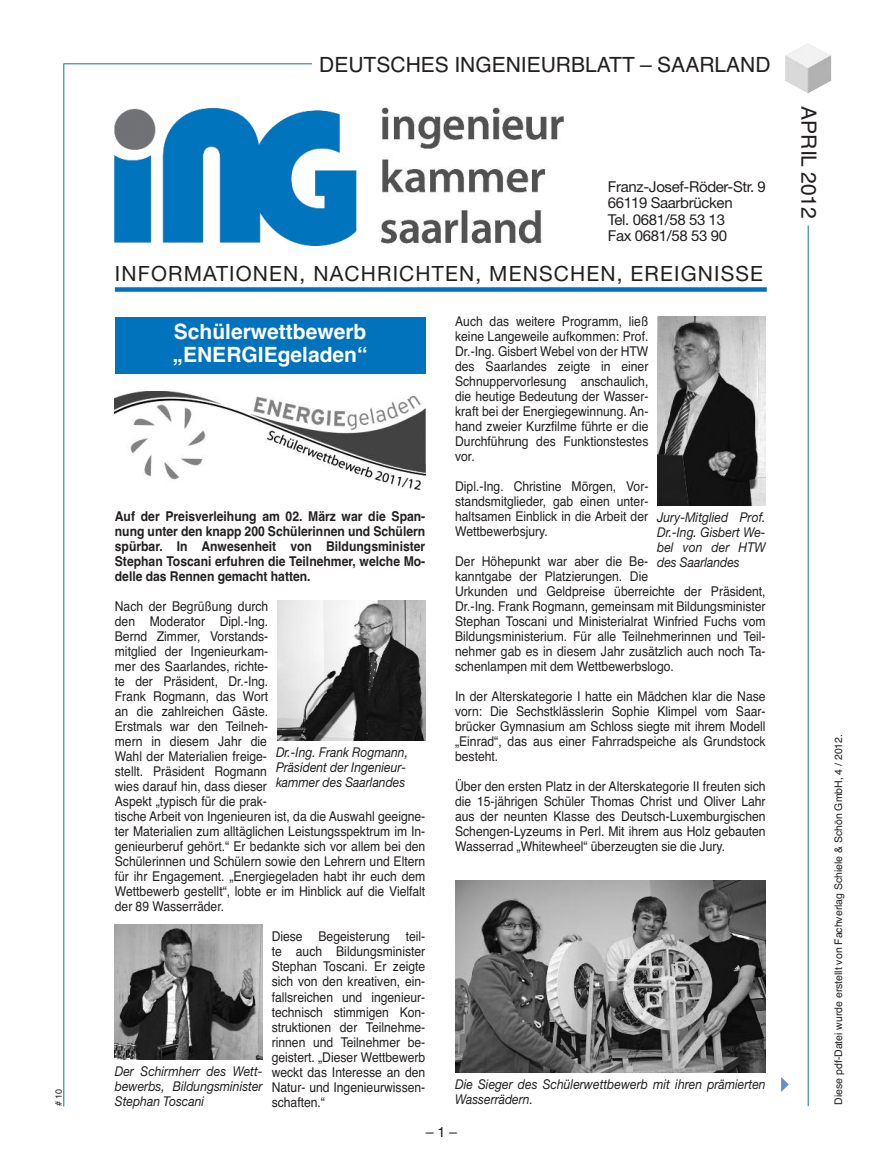
<style>
.page{position:relative;width:872px;height:1170px;background:#fff}
.page>*{position:absolute;margin:0;border:0;box-sizing:border-box;transform-origin:0 0}
.t1{font:21px "Helvetica Neue";letter-spacing:.055em;color:#231f20}
.t2{font:21px "Helvetica";color:#231f20}
.t3{font:700 21px/22.5px "Helvetica";color:#fff}
.t4{font:15px/16.5px "Helvetica Neue";letter-spacing:-.02em;color:#231f20}
.t5{font:14.25px "Helvetica";color:#231f20}
.t6{font:13.5px/15px "Helvetica";color:#231f20;text-align:justify;scale:.9 1}
.t7{font:italic 13.5px/15px "Helvetica Neue";color:#231f20;scale:.9 1}
.t8{font:700 13.5px/15px "Helvetica";color:#231f20;text-align:justify;scale:.9 1}
.t9{font:10.5px "Helvetica";color:#231f20}
.t10{font:9px "Helvetica";color:#231f20}
</style>
<div class="page">
<hr style="left:63px;top:64px;width:1px;height:1042px;background:#0073bc">
<hr style="left:807px;top:225px;width:1px;height:881px;background:#0073bc">
<hr style="left:64px;top:63px;width:267px;height:1px;background:#0073bc">
<img style="left:785px;top:43px;width:46px;height:50px">
<div style="left:313px;top:55px;width:459px;height:30px;background:#fff"></div>
<div style="left:115px;top:287px;width:651px;height:5px;background:#0073bc"></div>
<svg style="left:781px;top:1077px;width:7px;height:14px"></svg>
<img style="left:380px;top:107px;width:185px;height:138px">
<div style="left:115px;top:316px;width:310px;height:57px;background:#0073bc"></div>
<img style="left:113px;top:108px;width:244px;height:138px">
<img style="left:277px;top:600px;width:148px;height:140px">
<img style="left:455px;top:880px;width:310px;height:192px">
<img style="left:115px;top:924px;width:148px;height:135px">
<img style="left:657px;top:316px;width:108px;height:189px">
<img style="left:115px;top:391px;width:310px;height:98px">
<p class="t10" style="left:53px;top:1106px;width:19px;rotate:-90deg"># 10</p>
<h1 class="t2" style="left:319px;top:53px;width:453px">DEUTSCHES INGENIEURBLATT – SAARLAND</h1>
<p class="t4" style="left:608px;top:179px;width:159px">Franz-Josef-Röder-Str. 9<br>66119 Saarbrücken<br>Tel. 0681/58 53 13<br>Fax 0681/58 53 90</p>
<h1 class="t1" style="left:115px;top:266px;width:650px">INFORMATIONEN, NACHRICHTEN, MENSCHEN, EREIGNISSE</h1>
<h1 class="t3" style="left:173px;top:320px;width:196px">Schülerwettbewerb „ENERGIEgeladen“</h1>
<p class="t8" style="left:115px;top:509px;width:346px">Auf der Preisverleihung am 02. März war die Span&shy;nung unter den knapp 200 Schülerinnen und Schülern spürbar. In Anwesenheit von Bildungsminister Stephan Toscani erfuhren die Teilnehmer, welche Mo&shy;delle das Rennen gemacht hatten.</p>
<p class="t6" style="left:115px;top:599px;width:346px;text-align:left">Nach der Begrüßung durch<br>den Moderator Dipl.-Ing.<br>Bernd Zimmer, Vorstands-<br>mitglied der Ingenieurkam-<br>mer des Saarlandes, richte-<br>te der Präsident, Dr.-Ing.<br>Frank Rogmann, das Wort<br>an die zahlreichen Gäste.<br>Erstmals war den Teilneh-<br>mern in diesem Jahr die<br>Wahl der Materialien freige-<br>stellt. Präsident Rogmann<br>wies darauf hin, dass dieser<br>Aspekt „typisch für die prak-<br>tische Arbeit von Ingenieuren ist, da die Auswahl geeigne&shy;ter Materialien zum alltäglichen Leistungsspektrum im In&shy;genieurberuf gehört.“ Er bedankte sich vor allem bei den Schülerinnen und Schülern sowie den Lehrern und Eltern für ihr Engagement. „Energiegeladen habt ihr euch dem Wettbewerb gestellt“, lobte er im Hinblick auf die Vielfalt der 89 Wasserräder.</p>
<p class="t6" style="left:272px;top:929px;width:172px">Diese Begeisterung teil&shy;te auch Bildungsminister Stephan Toscani. Er zeigte sich von den kreativen, ein&shy;fallsreichen und ingenieur&shy;technisch stimmigen Kon&shy;struktionen der Teilnehme&shy;rinnen und Teilnehmer be&shy;geistert. „Dieser Wettbewerb weckt das Interesse an den Natur- und Ingenieurwissen&shy;schaften.“</p>
<p class="t7" style="left:276px;top:745px;width:148px">Dr.-Ing. Frank Rogmann,<br>Präsident der Ingenieur&shy;kammer des Saarlandes</p>
<p class="t7" style="left:115px;top:1064px;width:166px;text-align:justify">Der Schirmherr des Wett&shy;bewerbs, Bildungsminister Stephan Toscani</p>
<p class="t6" style="left:455px;top:314px;width:216px">Auch das weitere Programm, ließ keine Langeweile aufkommen: Prof.<br>Dr.-Ing. Gisbert Webel von der HTW des Saarlandes zeigte in einer Schnuppervorlesung anschaulich, die heutige Bedeutung der Wasser&shy;kraft bei der Energiegewinnung. An&shy;hand zweier Kurzfilme führte er die Durchführung des Funktionstestes vor.</p>
<p class="t6" style="left:455px;top:479px;width:216px">Dipl.-Ing. Christine Mörgen, Vor&shy;standsmitglieder, gab einen unter&shy;haltsamen Einblick in die Arbeit der Wettbewerbsjury.</p>
<p class="t6" style="left:455px;top:554px;width:346px;text-align:left">Der Höhepunkt war aber die Be-<br>kanntgabe der Platzierungen. Die<br>Urkunden und Geldpreise überreichte der Präsident, Dr.-Ing. Frank Rogmann, gemeinsam mit Bildungsminister Stephan Toscani und Ministerialrat Winfried Fuchs vom Bildungsministerium. Für alle Teilnehmerinnen und Teil&shy;nehmer gab es in diesem Jahr zusätzlich auch noch Ta&shy;schenlampen mit dem Wettbewerbslogo.</p>
<p class="t6" style="left:455px;top:689px;width:346px">In der Alterskategorie I hatte ein Mädchen klar die Nase vorn: Die Sechstklässlerin Sophie Klimpel vom Saar&shy;brücker Gymnasium am Schloss siegte mit ihrem Modell „Einrad“, das aus einer Fahrradspeiche als Grundstock besteht.</p>
<p class="t6" style="left:455px;top:779px;width:346px">Über den ersten Platz in der Alterskategorie II freuten sich die 15-jährigen Schüler Thomas Christ und Oliver Lahr aus der neunten Klasse des Deutsch-Luxemburgischen Schengen-Lyzeums in Perl. Mit ihrem aus Holz gebauten Wasserrad „Whitewheel“ überzeugten sie die Jury.</p>
<p class="t7" style="left:657px;top:511px;width:122px;text-align:justify">Jury-Mitglied Prof.<br>Dr.-Ing. Gisbert We&shy;bel von der HTW des Saarlandes</p>
<p class="t7" style="left:455px;top:1078px;width:346px">Die Sieger des Schülerwettbewerb mit ihren prämierten<br>Wasserrädern.</p>
<p class="t5" style="left:426px;top:1123px;width:33px">–1–</p>
<h1 class="t2" style="left:821px;top:106px;width:114px;rotate:90deg">APRIL 2012</h1>
<p class="t9" style="left:832px;top:1104px;width:372px;rotate:-90deg">Diese pdf-Datei wurde erstellt von Fachverlag Schiele &amp; Schön GmbH, 4 / 2012.</p>
</div>
